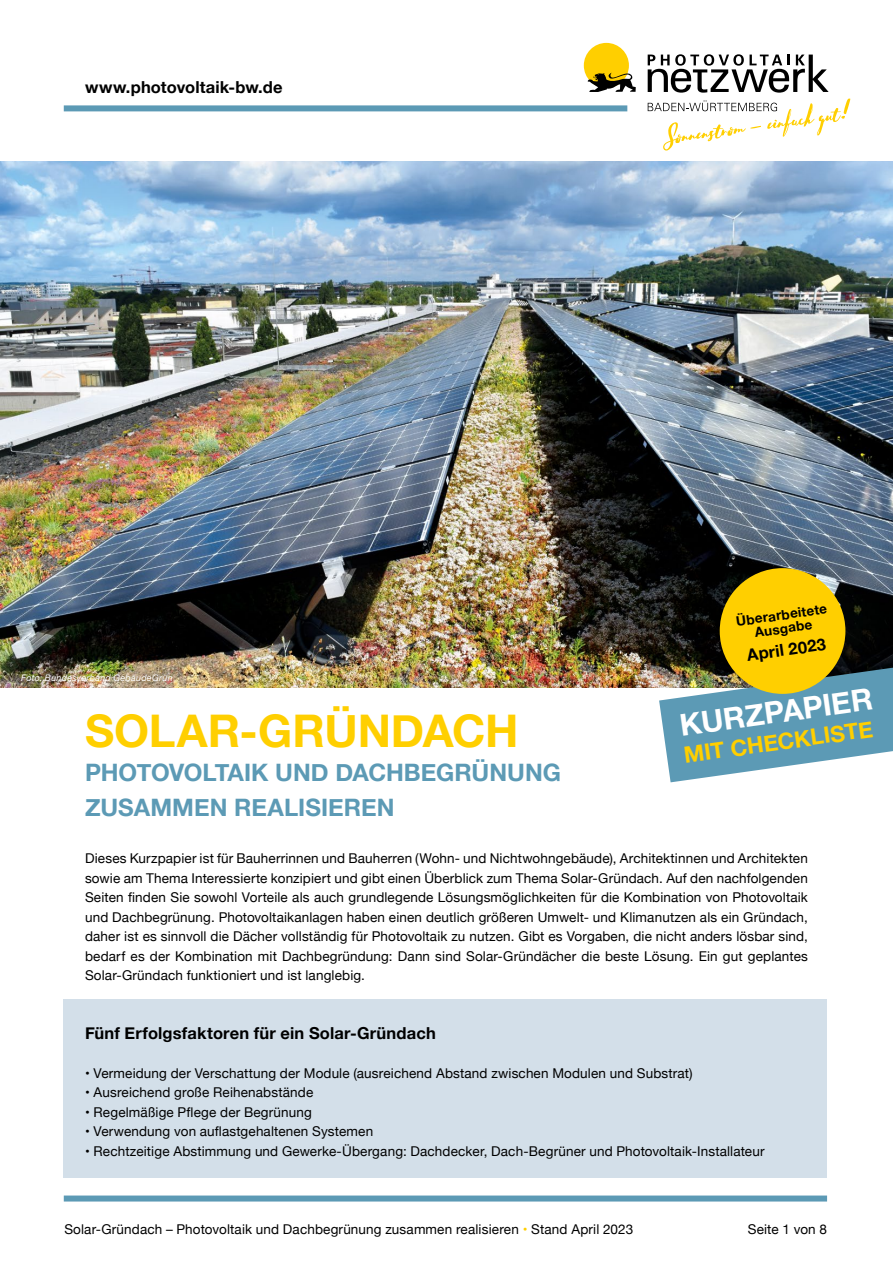
<style>
.page{position:relative;width:893px;height:1263px;background:#fff}
.page>*{position:absolute;margin:0;border:0;box-sizing:border-box;transform-origin:0 0}
.t1{font:700 45px "Helvetica Neue";letter-spacing:-.005em;color:#ffcf00}
.t2{font:700 30.15px "Helvetica Neue";color:#fff}
.t3{font:700 24px/34.5px "Helvetica Neue";color:#5c9ab5}
.t4{font:700 22.5px "Helvetica Neue";color:#ffcf00}
.t5{font:700 16.5px "Helvetica Neue";letter-spacing:.01em;color:#000}
.t6{font:13.5px/19.5px "Helvetica Neue";letter-spacing:.01em;color:#000;text-align:justify}
.t7{font:700 13.5px/13.5px "Helvetica Neue";color:#000;text-align:center}
.t8{font:italic 9px "Helvetica Neue";letter-spacing:.03em;color:#fff}
.s1{color:#ffcf00}
</style>
<div class="page">
<div style="left:67px;top:1195px;width:757px;height:6px;background:#5c9ab5"></div>
<div style="left:67px;top:105px;width:557px;height:6px;background:#5c9ab5"></div>
<div style="left:584px;top:43px;width:45px;height:45px;background:#ffcf00;border-radius:50%"></div>
<svg style="left:588px;top:73px;width:48px;height:19px"></svg>
<svg style="left:648px;top:54px;width:181px;height:39px"></svg>
<svg style="left:648px;top:99px;width:202px;height:52px"></svg>
<img style="left:0;top:162px;width:893px;height:526px">
<div style="left:64px;top:1000px;width:763px;height:178px;background:#d3dfe9"></div>
<svg style="left:659px;top:668px;width:234px;height:114px"></svg>
<div style="left:720px;top:568px;width:125px;height:126px;background:#ffcf00;border-radius:50%"></div>
<p class="t5" style="left:85px;top:74px;width:199px">www.photovoltaik-bw.de</p>
<p class="t8" style="left:21px;top:671px;width:153px">Foto: Bundesverband GebäudeGrün</p>
<p class="t7" style="left:735px;top:615px;width:93px;rotate:-8deg">Überarbeitete<br>Ausgabe</p>
<p class="t5" style="left:745px;top:642px;width:81px;rotate:-8deg">April 2023</p>
<h2 class="t2" style="left:677px;top:702px;width:196px;rotate:-8deg">KURZPAPIER</h2>
<h1 class="t1" style="left:85px;top:695px;width:435px">SOLAR-GRÜNDACH</h1>
<h3 class="t3" style="left:85px;top:756px;width:477px">PHOTOVOLTAIK UND DACHBEGRÜNUNG<br>ZUSAMMEN REALISIEREN</h3>
<p class="t6" style="left:85px;top:850px;width:724px">Dieses Kurzpapier ist für Bauherrinnen und Bauherren (Wohn- und Nichtwohngebäude), Architektinnen und Architekten sowie am Thema Interessierte konzipiert und gibt einen Überblick zum Thema Solar-Gründach. Auf den nachfolgenden Seiten finden Sie sowohl Vorteile als auch grundlegende Lösungsmöglichkeiten für die Kombination von Photovoltaik und Dachbegrünung. Photovoltaikanlagen haben einen deutlich größeren Umwelt- und Klimanutzen als ein Gründach, daher ist es sinnvoll die Dächer vollständig für Photovoltaik zu nutzen. Gibt es Vorgaben, die nicht anders lösbar sind, bedarf es der Kombination mit Dachbegründung: Dann sind Solar-Gründächer die beste Lösung. Ein gut geplantes Solar-Gründach funktioniert und ist langlebig.</p>
<h3 class="t4" style="left:682px;top:738px;width:192px;rotate:-8deg">MIT CHECKLISTE</h3>
<p class="t5" style="left:85px;top:1020px;width:352px">Fünf Erfolgsfaktoren für ein Solar-Gründach</p>
<p class="t6" style="left:85px;top:1064px;width:609px">• Vermeidung der Verschattung der Module (ausreichend Abstand zwischen Modulen und Substrat)</p>
<p class="t6" style="left:85px;top:1084px;width:230px">• Ausreichend große Reihenabstände</p>
<p class="t6" style="left:85px;top:1103px;width:228px">• Regelmäßige Pflege der Begrünung</p>
<p class="t6" style="left:85px;top:1122px;width:290px">• Verwendung von auflastgehaltenen Systemen</p>
<p class="t6" style="left:85px;top:1142px;width:681px">• Rechtzeitige Abstimmung und Gewerke-Übergang: Dachdecker, Dach-Begrüner und Photovoltaik-Installateur</p>
<p class="t6" style="left:64px;top:1220px;width:570px">Solar-Gründach – Photovoltaik und Dachbegrünung zusammen realisieren <span class="s1">•</span> Stand April 2023</p>
<p class="t6" style="left:748px;top:1220px;width:81px">Seite 1 von 8</p>
</div>
